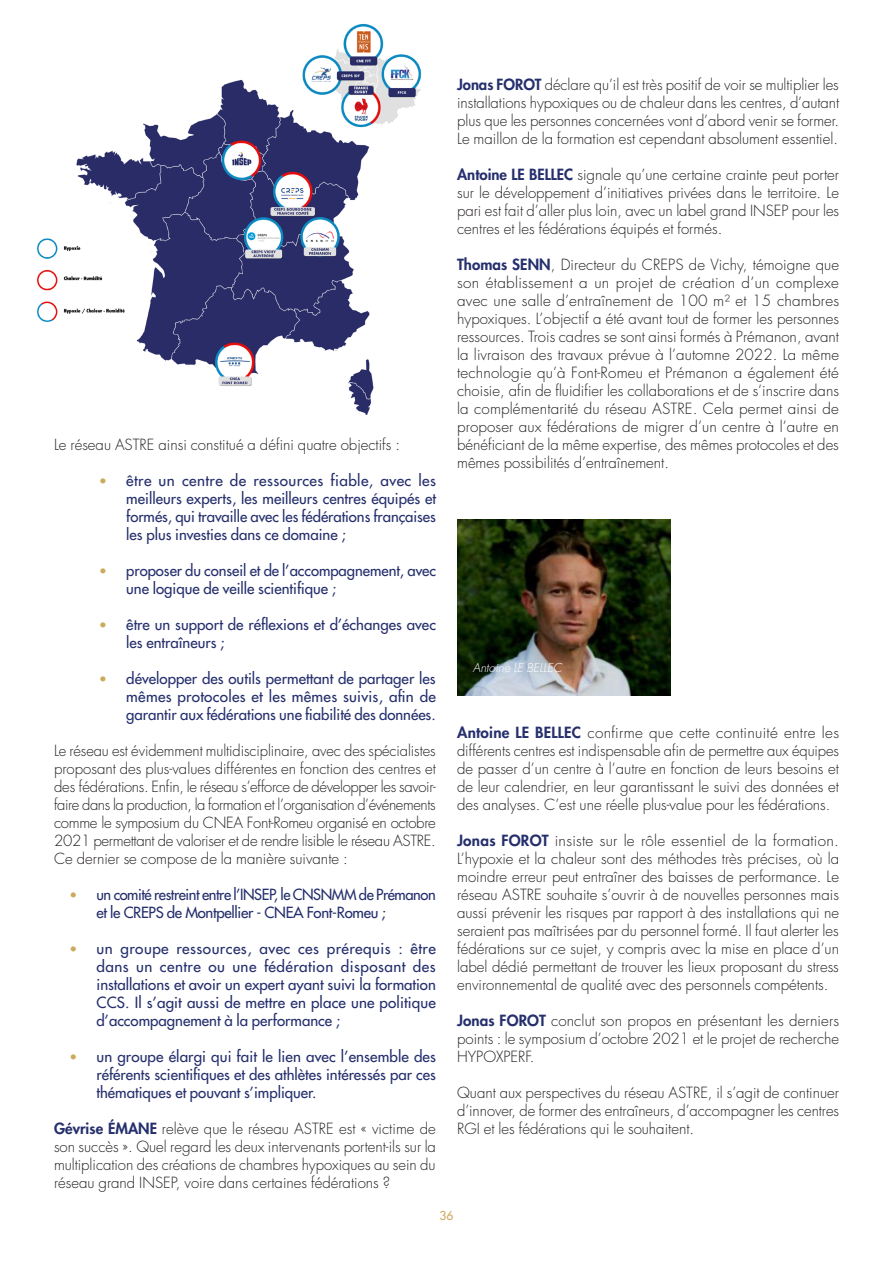
<style>
.page{position:relative;width:893px;height:1263px;background:#fff}
.page>*{position:absolute;margin:0;border:0;box-sizing:border-box;transform-origin:0 0}
.TXT_COURANT{font:300 15px/18px "Futura Std";color:#231f20;text-align:justify}
.t1{font:500 15px/18px "Futura Std";color:#252f6d;text-align:justify}
.t2{font:500 15px/18px "Futura Std";letter-spacing:-.025em;color:#252f6d}
.TXT_ital_note{font:italic 300 12px "Futura Std";color:#fff}
.t3{font:500 12px "Futura Std";color:#cca95b}
.s1{font-size:13.5px;color:#cca95b}
.s2{font-weight:800;color:#252f6d}
</style>
<div class="page">
<img style="left:457px;top:520px;width:213px;height:175px">
<img style="left:37px;top:23px;width:385px;height:392px">
<p class="TXT_COURANT" style="left:54px;top:436px;width:348px">Le réseau ASTRE ainsi constitué a défini quatre objectifs :</p>
<p class="t1" style="left:126px;top:472px;width:311px;text-indent:-27px"><span class="s1">•</span> être un centre de ressources fiable, avec les meilleurs experts, les meilleurs centres équipés et formés, qui travaille avec les fédérations françaises les plus investies dans ce domaine ;</p>
<p class="t1" style="left:126px;top:562px;width:311px;text-indent:-27px"><span class="s1">•</span> proposer du conseil et de l’accompagnement, avec une logique de veille scientifique ;</p>
<p class="t1" style="left:126px;top:616px;width:311px;text-indent:-27px"><span class="s1">•</span> être un support de réflexions et d’échanges avec les entraîneurs ;</p>
<p class="t1" style="left:126px;top:670px;width:311px;text-indent:-27px"><span class="s1">•</span> développer des outils permettant de partager les mêmes protocoles et les mêmes suivis, afin de garantir aux fédérations une fiabilité des données.</p>
<p class="TXT_COURANT" style="left:54px;top:742px;width:384px">Le réseau est évidemment multidisciplinaire, avec des spécialistes proposant des plus-values différentes en fonction des centres et des fédérations. Enfin, le réseau s’efforce de développer les savoir&shy;faire dans la production, la formation et l’organisation d’événements comme le symposium du CNEA Font-Romeu organisé en octobre 2021 permettant de valoriser et de rendre lisible le réseau ASTRE.<br>Ce dernier se compose de la manière suivante :</p>
<p class="t2" style="left:97px;top:886px;width:341px;text-indent:-27px"><span class="s1">•</span> un comité restreint entre l’INSEP, le CNSNMM de Prémanon et le CREPS de Montpellier - CNEA Font-Romeu ;</p>
<p class="t1" style="left:97px;top:940px;width:341px;text-indent:-27px"><span class="s1">•</span> un groupe ressources, avec ces prérequis : être dans un centre ou une fédération disposant des installations et avoir un expert ayant suivi la formation CCS. Il s’agit aussi de mettre en place une politique d’accompagnement à la performance ;</p>
<p class="t1" style="left:97px;top:1048px;width:341px;text-indent:-27px"><span class="s1">•</span> un groupe élargi qui fait le lien avec l’ensemble des référents scientifiques et des athlètes intéressés par ces thématiques et pouvant s’impliquer.</p>
<p class="TXT_COURANT" style="left:54px;top:1120px;width:383px"><span class="s2">Gévrise ÉMANE</span> relève que le réseau ASTRE est « victime de son succès ». Quel regard les deux intervenants portent-ils sur la multiplication des créations de chambres hypoxiques au sein du réseau grand INSEP, voire dans certaines fédérations ?</p>
<p class="TXT_COURANT" style="left:457px;top:76px;width:384px"><span class="s2">Jonas FOROT</span> déclare qu’il est très positif de voir se multiplier les installations hypoxiques ou de chaleur dans les centres, d’autant plus que les personnes concernées vont d’abord venir se former.<br>Le maillon de la formation est cependant absolument essentiel.</p>
<p class="TXT_COURANT" style="left:457px;top:166px;width:384px"><span class="s2">Antoine LE BELLEC</span> signale qu’une certaine crainte peut porter sur le développement d’initiatives privées dans le territoire. Le pari est fait d’aller plus loin, avec un label grand INSEP pour les centres et les fédérations équipés et formés.</p>
<p class="TXT_COURANT" style="left:457px;top:256px;width:383px"><span class="s2">Thomas SENN</span>, Directeur du CREPS de Vichy, témoigne que son établissement a un projet de création d’un complexe avec une salle d’entraînement de 100 m² et 15 chambres hypoxiques. L’objectif a été avant tout de former les personnes ressources. Trois cadres se sont ainsi formés à Prémanon, avant la livraison des travaux prévue à l’automne 2022. La même technologie qu’à Font-Romeu et Prémanon a également été choisie, afin de fluidifier les collaborations et de s’inscrire dans la complémentarité du réseau ASTRE. Cela permet ainsi de proposer aux fédérations de migrer d’un centre à l’autre en bénéficiant de la même expertise, des mêmes protocoles et des mêmes possibilités d’entraînement.</p>
<p class="TXT_ital_note" style="left:473px;top:660px;width:91px">Antoine LE BELLEC</p>
<p class="TXT_COURANT" style="left:457px;top:724px;width:383px"><span class="s2">Antoine LE BELLEC</span> confirme que cette continuité entre les différents centres est indispensable afin de permettre aux équipes de passer d’un centre à l’autre en fonction de leurs besoins et de leur calendrier, en leur garantissant le suivi des données et des analyses. C’est une réelle plus-value pour les fédérations.</p>
<p class="TXT_COURANT" style="left:457px;top:832px;width:384px"><span class="s2">Jonas FOROT</span> insiste sur le rôle essentiel de la formation.<br>L’hypoxie et la chaleur sont des méthodes très précises, où la moindre erreur peut entraîner des baisses de performance. Le réseau ASTRE souhaite s’ouvrir à de nouvelles personnes mais aussi prévenir les risques par rapport à des installations qui ne seraient pas maîtrisées par du personnel formé. Il faut alerter les fédérations sur ce sujet, y compris avec la mise en place d’un label dédié permettant de trouver les lieux proposant du stress environnemental de qualité avec des personnels compétents.</p>
<p class="TXT_COURANT" style="left:457px;top:1012px;width:384px"><span class="s2">Jonas FOROT</span> conclut son propos en présentant les derniers points : le symposium d’octobre 2021 et le projet de recherche HYPOXPERF.</p>
<p class="TXT_COURANT" style="left:457px;top:1084px;width:383px">Quant aux perspectives du réseau ASTRE, il s’agit de continuer d’innover, de former des entraîneurs, d’accompagner les centres RGI et les fédérations qui le souhaitent.</p>
<p class="t3" style="left:440px;top:1208px;width:15px">36</p>
</div>
